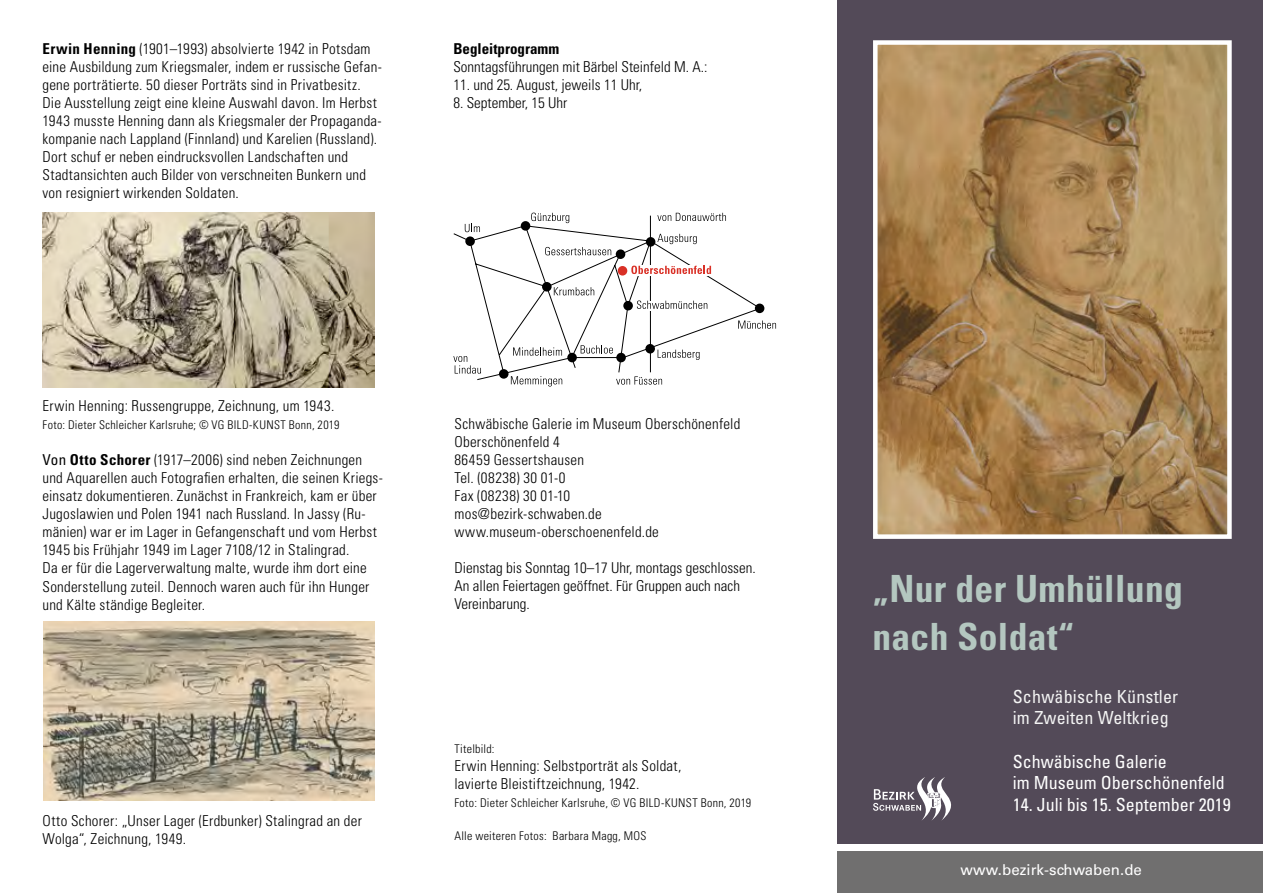
<style>
.page{position:relative;width:1263px;height:893px;background:#fff}
.page>*{position:absolute;margin:0;border:0;box-sizing:border-box;transform-origin:0 0}
.t1{font:700 condensed 37.5px/47.2px "Univers LT";letter-spacing:.01em;color:#b4c7c0}
.t2{font:condensed 18px/21.6px "Univers LT";color:#fff}
.t3{font:condensed 18px/21.6px "Univers LT";letter-spacing:.01em;color:#f4f4f4}
.t4{font:300 condensed 15px/18px "Univers LT";letter-spacing:.015em;color:#000}
.t5{font:15px "Univers LT";letter-spacing:.005em;color:#fff}
.t6{font:700 condensed 15px "Univers LT";color:#000}
.t7{font:300 condensed 12px "Univers LT";letter-spacing:.025em;color:#000}
.s1{font-weight:700}
.s2{font-weight:400}
</style>
<div class="page">
<div style="left:838px;top:0;width:425px;height:893px;background:#534a58"></div>
<div style="left:838px;top:849px;width:425px;height:44px;background:#706f6f"></div>
<div style="left:838px;top:844px;width:425px;height:7px;background:#fff"></div>
<svg style="left:762px;top:320px;width:14px;height:9px"></svg>
<div style="left:755px;top:304px;width:9px;height:9px;background:#000;border-radius:50%"></div>
<svg style="left:675px;top:213px;width:49px;height:2px"></svg>
<svg style="left:616px;top:381px;width:46px;height:4px"></svg>
<svg style="left:511px;top:381px;width:51px;height:6px"></svg>
<svg style="left:531px;top:213px;width:22px;height:2px"></svg>
<svg style="left:453px;top:215px;width:308px;height:166px"></svg>
<div style="left:636px;top:301px;width:73px;height:10px;background:#fff"></div>
<svg style="left:637px;top:300px;width:70px;height:9px"></svg>
<div style="left:630px;top:265px;width:92px;height:11px;background:#fff"></div>
<svg style="left:631px;top:266px;width:80px;height:8px"></svg>
<svg style="left:873px;top:777px;width:78px;height:44px"></svg>
<img style="left:43px;top:213px;width:331px;height:175px">
<img style="left:878px;top:45px;width:349px;height:489px">
<div style="left:873px;top:40px;width:359px;height:499px;border:4px solid #fff"></div>
<img style="left:43px;top:622px;width:332px;height:178px">
<p class="t4" style="left:43px;top:40px;width:341px"><span class="s1">Erwin Henning</span> (1901–1993) absolvierte 1942 in Potsdam eine Ausbildung zum Kriegsmaler, indem er russische Gefan&shy;gene porträtierte. 50 dieser Porträts sind in Privatbesitz.<br>Die Ausstellung zeigt eine kleine Auswahl davon. Im Herbst 1943 musste Henning dann als Kriegsmaler der Propaganda&shy;kompanie nach Lappland (Finnland) und Karelien (Russland).<br>Dort schuf er neben eindrucksvollen Landschaften und Stadtansichten auch Bilder von verschneiten Bunkern und von resigniert wirkenden Soldaten.</p>
<p class="t6" style="left:453px;top:40px;width:107px">Begleitprogramm</p>
<p class="t4" style="left:453px;top:58px;width:256px">Sonntagsführungen mit Bärbel Steinfeld M. A.:</p>
<p class="t4" style="left:453px;top:76px;width:190px">11. und 25. August, jeweils 11 Uhr,</p>
<p class="t4" style="left:453px;top:94px;width:115px">8. September, 15 Uhr</p>
<p class="t4" style="left:43px;top:397px;width:293px">Erwin Henning: Russengruppe, Zeichnung, um 1943.</p>
<p class="t7" style="left:43px;top:418px;width:298px">Foto: Dieter Schleicher Karlsruhe; © VG BILD-KUNST Bonn, 2019</p>
<p class="t4" style="left:43px;top:451px;width:342px"><span class="s2">Von</span> <span class="s1">Otto Schorer</span> (1917–2006) sind neben Zeichnungen und Aquarellen auch Fotografien erhalten, die seinen Kriegs&shy;einsatz dokumentieren. Zunächst in Frankreich, kam er über Jugoslawien und Polen 1941 nach Russland. In Jassy (Ru&shy;mänien) war er im Lager in Gefangenschaft und vom Herbst 1945 bis Frühjahr 1949 im Lager 7108/12 in Stalingrad.<br>Da er für die Lagerverwaltung malte, wurde ihm dort eine Sonderstellung zuteil. Dennoch waren auch für ihn Hunger und Kälte ständige Begleiter.</p>
<p class="t4" style="left:43px;top:811px;width:321px">Otto Schorer: „Unser Lager (Erdbunker) Stalingrad an der<br>Wolga“, Zeichnung, 1949.</p>
<p class="t4" style="left:454px;top:415px;width:287px">Schwäbische Galerie im Museum Oberschönenfeld<br>Oberschönenfeld 4<br>86459 Gessertshausen<br>Tel. (08238) 30 01-0<br>Fax (08238) 30 01-10<br>mos@bezirk-schwaben.de www.museum-oberschoenenfeld.de</p>
<p class="t4" style="left:454px;top:559px;width:303px">Dienstag bis Sonntag 10–17 Uhr, montags geschlossen.<br>An allen Feiertagen geöffnet. Für Gruppen auch nach<br>Vereinbarung.</p>
<p class="t7" style="left:454px;top:742px;width:42px">Titelbild:</p>
<p class="t4" style="left:454px;top:757px;width:228px">Erwin Henning: Selbstporträt als Soldat, lavierte Bleistiftzeichnung, 1942.</p>
<p class="t7" style="left:454px;top:796px;width:298px">Foto: Dieter Schleicher Karlsruhe, © VG BILD-KUNST Bonn, 2019</p>
<p class="t7" style="left:454px;top:829px;width:194px">Alle weiteren Fotos: Barbara Magg, MOS</p>
<h1 class="t1" style="left:872px;top:565px;width:312px">„Nur der Umhüllung nach Soldat“</h1>
<p class="t3" style="left:1013px;top:685px;width:167px">Schwäbische Künstler im Zweiten Weltkrieg</p>
<p class="t2" style="left:1013px;top:750px;width:213px">Schwäbische Galerie<br>im Museum Oberschönenfeld</p>
<p class="t2" style="left:1013px;top:793px;width:219px">14. Juli bis 15. September 2019</p>
<p class="t5" style="left:960px;top:861px;width:183px">www.bezirk-schwaben.de</p>
</div>
